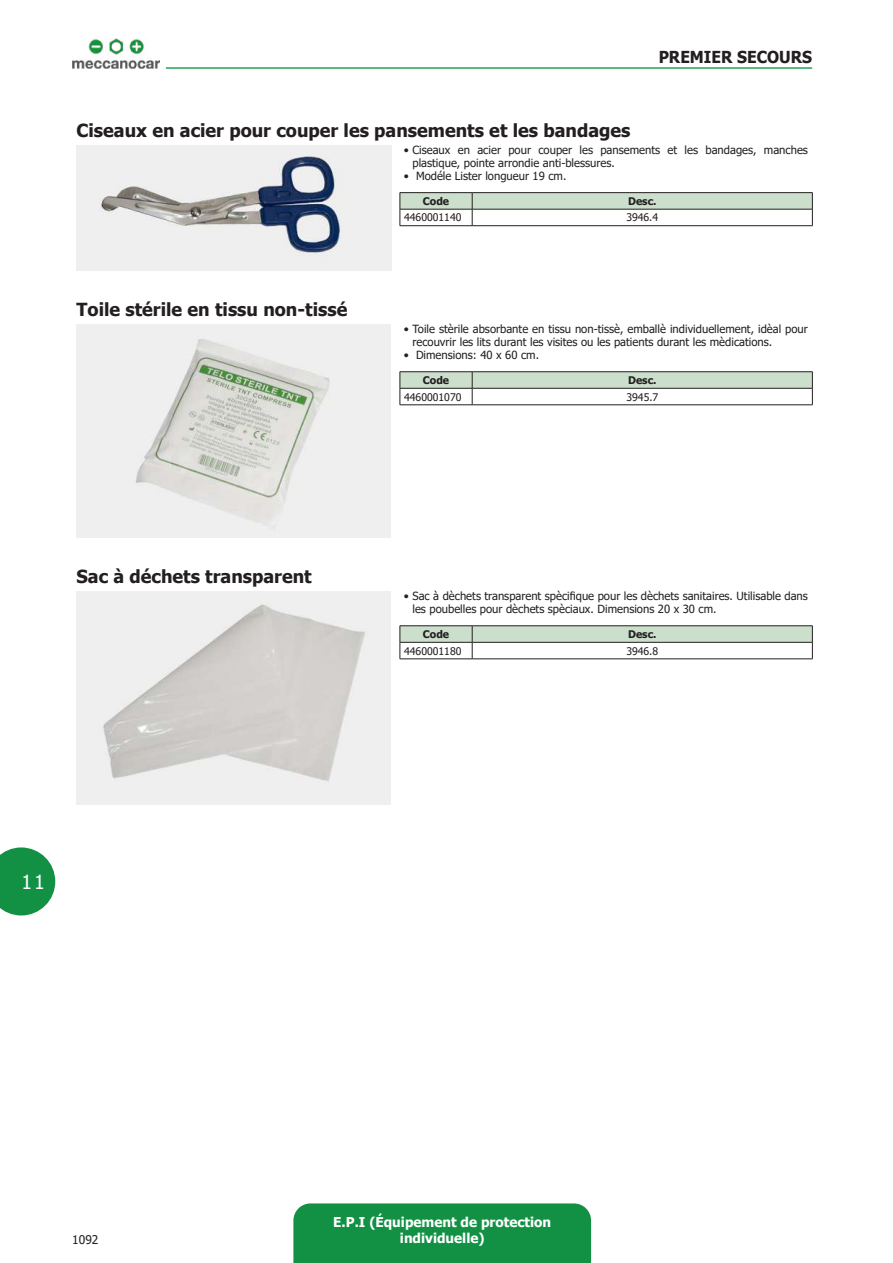
<style>
.page{position:relative;width:893px;height:1263px;background:#fff}
.page>*{position:absolute;margin:0;border:0;box-sizing:border-box;transform-origin:0 0}
.t1{font:19.5px "Tahoma";color:#fff}
.t2{font:700 18px "Tahoma";color:#231f20}
.t3{font:700 16.5px "Tahoma";color:#231f20;scale:.95 1}
.t4{font:700 13.5px/16.2px "Tahoma";color:#fff;text-align:center}
.t5{font:12px "Tahoma";color:#231f20}
.t6{font:11.25px/12.8px "Tahoma";color:#231f20}
.t7{font:10.5px "Tahoma";color:#231f20}
.t8{font:700 10.5px "Tahoma";color:#231f20}
</style>
<div class="page">
<div style="left:293px;top:1203px;width:298px;height:60px;background:#129145"></div>
<svg style="left:0;top:847px;width:55px;height:68px;background:#37a262"></svg>
<img style="left:72px;top:38px;width:87px;height:31px">
<hr style="left:166px;top:67px;width:646px;height:2px;background:#2a9e59">
<img style="left:77px;top:146px;width:314px;height:124px">
<hr style="left:400px;top:192px;width:72px;height:1px;background:#231f20">
<hr style="left:472px;top:192px;width:341px;height:1px;background:#231f20">
<svg style="left:400px;top:193px;width:413px;height:32px"></svg>
<hr style="left:400px;top:225px;width:72px;height:1px;background:#231f20">
<hr style="left:472px;top:225px;width:341px;height:1px;background:#231f20">
<img style="left:77px;top:325px;width:314px;height:212px">
<hr style="left:400px;top:371px;width:72px;height:1px;background:#231f20">
<hr style="left:472px;top:371px;width:341px;height:1px;background:#231f20">
<svg style="left:400px;top:372px;width:413px;height:33px"></svg>
<hr style="left:400px;top:405px;width:72px;height:1px;background:#231f20">
<hr style="left:472px;top:405px;width:341px;height:1px;background:#231f20">
<img style="left:77px;top:591px;width:314px;height:213px">
<hr style="left:400px;top:625px;width:72px;height:1px;background:#231f20">
<hr style="left:472px;top:625px;width:341px;height:1px;background:#231f20">
<svg style="left:400px;top:626px;width:413px;height:33px"></svg>
<hr style="left:400px;top:659px;width:72px;height:1px;background:#231f20">
<hr style="left:472px;top:659px;width:341px;height:1px;background:#231f20">
<h3 class="t3" style="left:659px;top:45px;width:35px">Premie</h3>
<h3 class="t3" style="left:721px;top:45px;width:29px">r secou</h3>
<h3 class="t3" style="left:791px;top:45px;width:22px">rs</h3>
<h2 class="t2" style="left:77px;top:118px;width:555px">Ciseaux en acier pour couper les pansements et les bandages</h2>
<p class="t6" style="left:412px;top:144px;width:397px;text-indent:-9px">• Ciseaux en acier pour couper les pansements et les bandages, manches plastique, pointe arrondie anti-blessures.</p>
<p class="t6" style="left:404px;top:170px;width:164px">• Modéle Lister longueur 19 cm.</p>
<p class="t8" style="left:423px;top:194px;width:28px">Code</p>
<p class="t8" style="left:628px;top:194px;width:30px">Desc.</p>
<p class="t7" style="left:404px;top:211px;width:59px">4460001140</p>
<p class="t7" style="left:626px;top:211px;width:33px">3946.4</p>
<h2 class="t2" style="left:77px;top:297px;width:272px">Toile stérile en tissu non-tissé</h2>
<p class="t6" style="left:412px;top:323px;width:397px;text-indent:-9px">• Toile stèrile absorbante en tissu non-tissè, emballè individuellement, idèal pour recouvrir les lits durant les visites ou les patients durant les mèdications.</p>
<p class="t6" style="left:404px;top:349px;width:137px">• Dimensions: 40 x 60 cm.</p>
<p class="t8" style="left:423px;top:373px;width:28px">Code</p>
<p class="t8" style="left:628px;top:373px;width:30px">Desc.</p>
<p class="t7" style="left:404px;top:390px;width:59px">4460001070</p>
<p class="t7" style="left:626px;top:390px;width:33px">3945.7</p>
<h2 class="t2" style="left:77px;top:564px;width:237px">Sac à déchets transparent</h2>
<p class="t6" style="left:412px;top:590px;width:397px;text-indent:-9px">• Sac à dèchets transparent spècifique pour les dèchets sanitaires. Utilisable dans les poubelles pour dèchets spèciaux. Dimensions 20 x 30 cm.</p>
<p class="t8" style="left:423px;top:627px;width:28px">Code</p>
<p class="t8" style="left:628px;top:627px;width:30px">Desc.</p>
<p class="t7" style="left:404px;top:644px;width:59px">4460001180</p>
<p class="t7" style="left:626px;top:644px;width:33px">3946.8</p>
<h1 class="t1" style="left:21px;top:869px;width:25px">11</h1>
<p class="t5" style="left:72px;top:1231px;width:28px">1092</p>
<p class="t4" style="left:333px;top:1214px;width:219px">E.P.I (Équipement de protection individuelle)</p>
</div>
